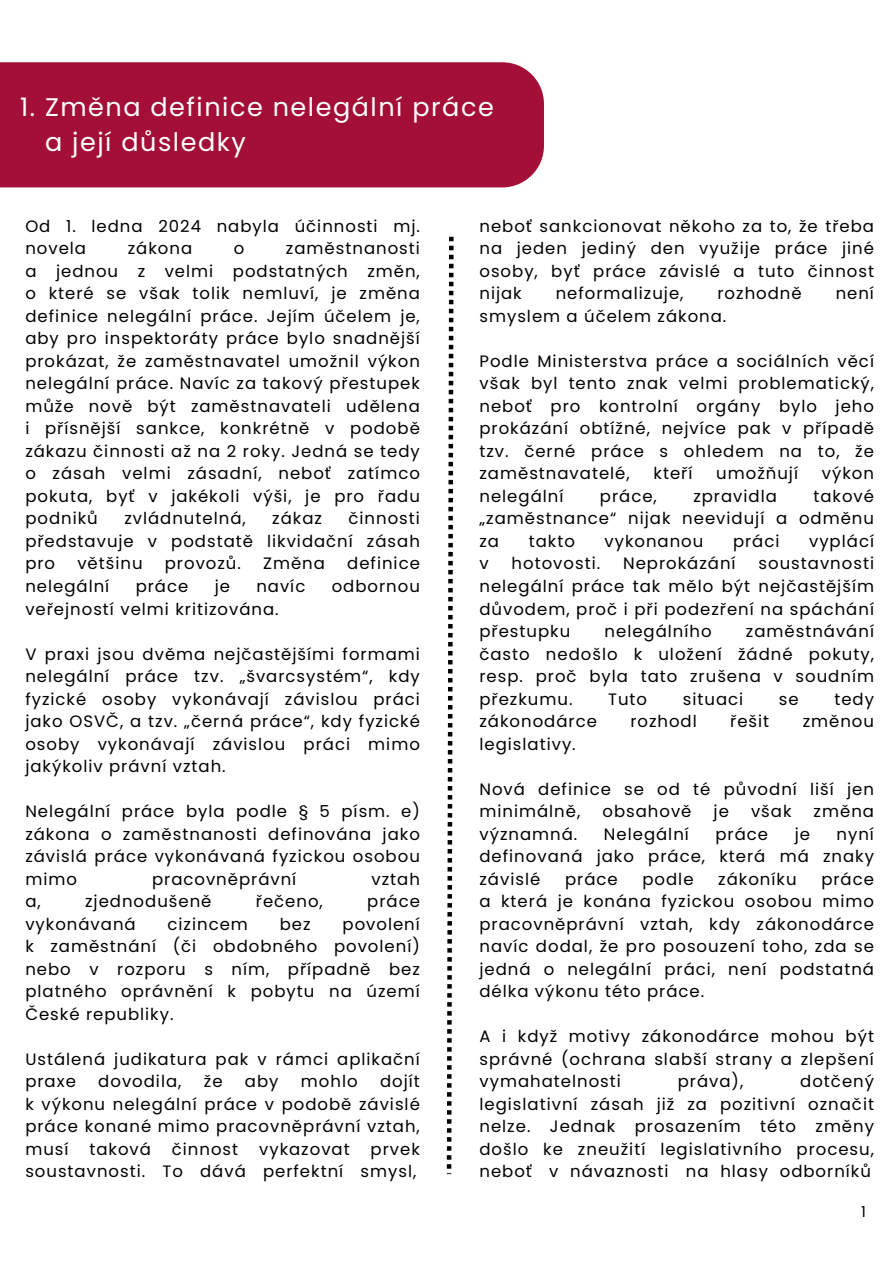
<style>
.page{position:relative;width:894px;height:1264px;background:#fff}
.page>*{position:absolute;margin:0;border:0;box-sizing:border-box;transform-origin:0 0}
.t1{font:25.5px/34.8px "Poppins";letter-spacing:.06em;color:#fff}
.t2{font:16.5px/22.5px "Poppins";letter-spacing:.06em;color:#000;text-align:justify}
.t3{font:15px "Poppins";color:#000}
</style>
<div class="page">
<div style="left:0;top:62px;width:544px;height:125px;background:#a30f36"></div>
<svg style="left:446px;top:237px;width:7px;height:937px"></svg>
<h1 class="t1" style="left:45px;top:90px;width:450px;text-indent:-25px">1. Změna definice nelegální práce a její důsledky</h1>
<p class="t2" style="left:25px;top:215px;width:396px">Od 1. ledna 2024 nabyla účinnosti mj. novela</p>
<p class="t2" style="left:128px;top:237px;width:66px">zákona</p>
<p class="t2" style="left:234px;top:237px;width:12px">o</p>
<p class="t2" style="left:25px;top:237px;width:396px;text-indent:260px">zaměstnanosti a jednou z velmi podstatných změn, o které se však tolik nemluví, je změna definice nelegální práce. Jejím účelem je, aby pro inspektoráty práce bylo snadnější prokázat, že zaměstnavatel umožnil výkon nelegální práce. Navíc za takový přestupek může nově být zaměstnavateli udělena i přísnější sankce, konkrétně v podobě zákazu činnosti až na 2 roky. Jedná se tedy o zásah velmi zásadní, neboť zatímco pokuta, byť v jakékoli výši, je pro řadu podniků</p>
<p class="t2" style="left:124px;top:507px;width:123px">zvládnutelná,</p>
<p class="t2" style="left:272px;top:507px;width:51px">zákaz</p>
<p class="t2" style="left:25px;top:507px;width:396px;text-indent:323px">činnosti představuje v podstatě likvidační zásah pro</p>
<p class="t2" style="left:77px;top:552px;width:67px">většinu</p>
<p class="t2" style="left:165px;top:552px;width:78px">provozů.</p>
<p class="t2" style="left:263px;top:552px;width:63px">Změna</p>
<p class="t2" style="left:347px;top:552px;width:74px">definice</p>
<p class="t2" style="left:25px;top:575px;width:85px">nelegální</p>
<p class="t2" style="left:136px;top:575px;width:54px">práce</p>
<p class="t2" style="left:215px;top:575px;width:17px">je</p>
<p class="t2" style="left:256px;top:575px;width:50px">navíc</p>
<p class="t2" style="left:331px;top:575px;width:90px">odbornou</p>
<p class="t2" style="left:25px;top:597px;width:255px">veřejností velmi kritizována.</p>
<p class="t2" style="left:25px;top:642px;width:396px">V praxi jsou dvěma nejčastějšími formami nelegální práce tzv. „švarcsystém“, kdy fyzické osoby vykonávají závislou práci jako OSVČ, a tzv. „černá práce“, kdy fyzické osoby vykonávají závislou práci mimo jakýkoliv právní vztah.</p>
<p class="t2" style="left:25px;top:800px;width:396px">Nelegální práce byla podle § 5 písm. e) zákona o zaměstnanosti definována jako závislá práce vykonávaná fyzickou osobou mimo</p>
<p class="t2" style="left:152px;top:867px;width:146px">pracovněprávní</p>
<p class="t2" style="left:371px;top:867px;width:50px">vztah</p>
<p class="t2" style="left:25px;top:890px;width:17px">a,</p>
<p class="t2" style="left:85px;top:890px;width:128px">zjednodušeně</p>
<p class="t2" style="left:256px;top:890px;width:68px">řečeno,</p>
<p class="t2" style="left:367px;top:890px;width:54px">práce</p>
<p class="t2" style="left:25px;top:912px;width:112px">vykonávaná</p>
<p class="t2" style="left:167px;top:912px;width:82px">cizincem</p>
<p class="t2" style="left:280px;top:912px;width:32px">bez</p>
<p class="t2" style="left:25px;top:912px;width:396px;text-indent:317px">povolení k zaměstnání (či obdobného povolení) nebo v rozporu s ním, případně bez platného oprávnění k pobytu na území České republiky.</p>
<p class="t2" style="left:25px;top:1047px;width:396px">Ustálená judikatura pak v rámci aplikační praxe</p>
<p class="t2" style="left:25px;top:1070px;width:396px;text-indent:354px">dojít k výkonu nelegální práce v podobě závislé práce konané mimo pracovněprávní vztah, musí</p>
<p class="t2" style="left:98px;top:1070px;width:85px">dovodila,</p>
<p class="t2" style="left:204px;top:1070px;width:20px">že</p>
<p class="t2" style="left:245px;top:1070px;width:35px">aby</p>
<p class="t2" style="left:301px;top:1070px;width:58px">mohlo</p>
<p class="t2" style="left:89px;top:1137px;width:63px">taková</p>
<p class="t2" style="left:172px;top:1137px;width:68px">činnost</p>
<p class="t2" style="left:259px;top:1137px;width:92px">vykazovat</p>
<p class="t2" style="left:25px;top:1137px;width:396px;text-align:right">prvek<br>soustavnosti. To dává perfektní smysl,</p>
<p class="t2" style="left:479px;top:215px;width:396px">neboť sankcionovat někoho za to, že třeba na jeden jediný den využije práce jiné osoby, byť práce závislé a tuto činnost nijak</p>
<p class="t2" style="left:555px;top:282px;width:129px">neformalizuje,</p>
<p class="t2" style="left:717px;top:282px;width:86px">rozhodně</p>
<p class="t2" style="left:835px;top:282px;width:40px">není</p>
<p class="t2" style="left:479px;top:305px;width:248px">smyslem a účelem zákona.</p>
<p class="t2" style="left:479px;top:350px;width:396px">Podle Ministerstva práce a sociálních věcí však byl tento znak velmi problematický, neboť pro kontrolní orgány bylo jeho prokázání obtížné, nejvíce pak v případě tzv. černé práce s ohledem na to, že zaměstnavatelé,</p>
<p class="t2" style="left:653px;top:462px;width:40px">kteří</p>
<p class="t2" style="left:716px;top:462px;width:83px">umožňují</p>
<p class="t2" style="left:821px;top:462px;width:54px">výkon</p>
<p class="t2" style="left:479px;top:485px;width:396px;text-indent:334px">takové „zaměstnance“ nijak neevidují a odměnu za</p>
<p class="t2" style="left:479px;top:485px;width:85px">nelegální</p>
<p class="t2" style="left:599px;top:485px;width:58px">práce,</p>
<p class="t2" style="left:693px;top:485px;width:85px">zpravidla</p>
<p class="t2" style="left:528px;top:530px;width:48px">takto</p>
<p class="t2" style="left:604px;top:530px;width:100px">vykonanou</p>
<p class="t2" style="left:732px;top:530px;width:48px">práci</p>
<p class="t2" style="left:808px;top:530px;width:66px">vyplácí</p>
<p class="t2" style="left:479px;top:552px;width:11px">v</p>
<p class="t2" style="left:511px;top:552px;width:90px">hotovosti.</p>
<p class="t2" style="left:623px;top:552px;width:114px">Neprokázání</p>
<p class="t2" style="left:479px;top:552px;width:396px;text-indent:279px">soustavnosti nelegální práce tak mělo být nejčastějším důvodem, proč i při podezření na spáchání přestupku</p>
<p class="t2" style="left:479px;top:620px;width:396px;text-indent:266px">zaměstnávání často nedošlo k uložení žádné pokuty, resp. proč byla tato zrušena v soudním přezkumu.</p>
<p class="t2" style="left:604px;top:620px;width:109px">nelegálního</p>
<p class="t2" style="left:608px;top:687px;width:40px">Tuto</p>
<p class="t2" style="left:682px;top:687px;width:62px">situaci</p>
<p class="t2" style="left:778px;top:687px;width:21px">se</p>
<p class="t2" style="left:834px;top:687px;width:41px">tedy</p>
<p class="t2" style="left:479px;top:710px;width:119px">zákonodárce</p>
<p class="t2" style="left:630px;top:710px;width:68px">rozhodl</p>
<p class="t2" style="left:730px;top:710px;width:40px">řešit</p>
<p class="t2" style="left:802px;top:710px;width:73px">změnou</p>
<p class="t2" style="left:479px;top:732px;width:98px">legislativy.</p>
<p class="t2" style="left:479px;top:777px;width:396px">Nová definice se od té původní liší jen minimálně,</p>
<p class="t2" style="left:602px;top:800px;width:90px">obsahově</p>
<p class="t2" style="left:713px;top:800px;width:17px">je</p>
<p class="t2" style="left:750px;top:800px;width:42px">však</p>
<p class="t2" style="left:813px;top:800px;width:62px">změna</p>
<p class="t2" style="left:479px;top:822px;width:99px">významná.</p>
<p class="t2" style="left:603px;top:822px;width:86px">Nelegální</p>
<p class="t2" style="left:715px;top:822px;width:54px">práce</p>
<p class="t2" style="left:794px;top:822px;width:17px">je</p>
<p class="t2" style="left:479px;top:822px;width:396px;text-indent:357px">nyní definovaná jako práce, která má znaky závislé</p>
<p class="t2" style="left:479px;top:867px;width:396px;text-indent:342px">práce a která je konána fyzickou osobou mimo pracovněprávní vztah, kdy zákonodárce navíc dodal, že pro posouzení toho, zda se jedná o nelegální práci, není podstatná délka výkonu této práce.</p>
<p class="t2" style="left:479px;top:1025px;width:396px">A i když motivy zákonodárce mohou být správné (ochrana slabší strany a zlepšení vymahatelnosti</p>
<p class="t2" style="left:565px;top:867px;width:54px">práce</p>
<p class="t2" style="left:642px;top:867px;width:53px">podle</p>
<p class="t2" style="left:718px;top:867px;width:80px">zákoníku</p>
<p class="t2" style="left:677px;top:1070px;width:67px">práva),</p>
<p class="t2" style="left:479px;top:1070px;width:396px;text-indent:321px">dotčený legislativní zásah již za pozitivní označit nelze. Jednak prosazením této změny došlo ke zneužití legislativního procesu, neboť v návaznosti na hlasy odborníků</p>
<p class="t3" style="left:861px;top:1201px;width:6px">1</p>
</div>
